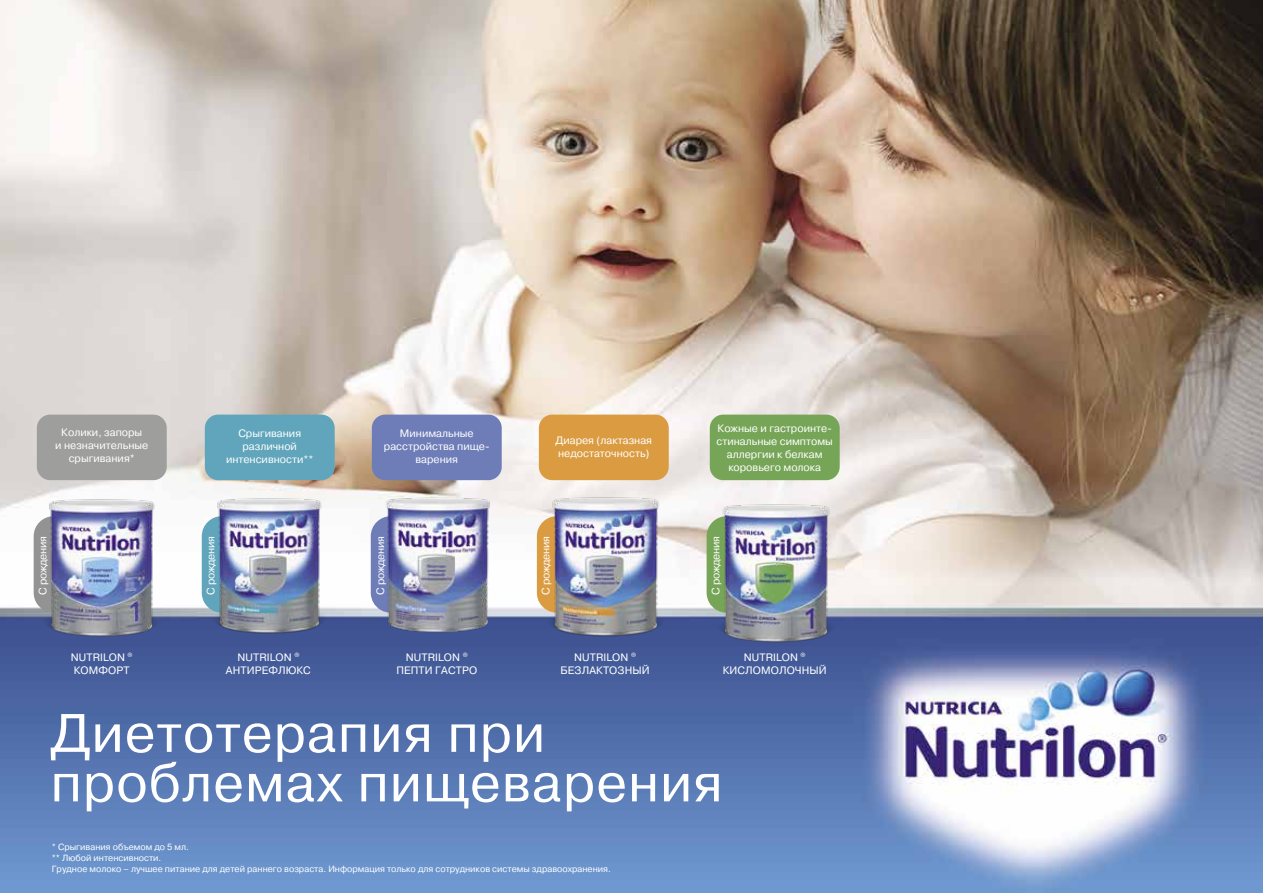
<style>
.page{position:relative;width:1263px;height:893px;background:#fff}
.page>*{position:absolute;margin:0;border:0;box-sizing:border-box;transform-origin:0 0}
.t1{font:54px/49.5px "Pragmatica";letter-spacing:.02em;color:#fff}
.t2{font:10.8px/12.9px "Pragmatica";color:#fff;text-align:center}
.t3{font:10.8px "Pragmatica";letter-spacing:-.025em;color:#fff}
.t4{font:9px/10.8px "Pragmatica";color:#fff}
</style>
<div class="page">
<img style="left:0;top:0;width:1263px;height:893px">
<div style="left:37px;top:415px;width:130px;height:65px;background:#9e9e9c;border-radius:13px"></div>
<div style="left:205px;top:415px;width:130px;height:65px;background:#60a5bb;border-radius:13px"></div>
<div style="left:372px;top:415px;width:130px;height:65px;background:#6e7db8;border-radius:13px"></div>
<div style="left:539px;top:415px;width:130px;height:65px;background:#db9b41;border-radius:13px"></div>
<div style="left:710px;top:415px;width:130px;height:65px;background:#76a557;border-radius:13px"></div>
<svg style="left:34px;top:516px;width:9px;height:97px"></svg>
<svg style="left:202px;top:516px;width:7px;height:97px"></svg>
<svg style="left:371px;top:516px;width:7px;height:97px"></svg>
<svg style="left:537px;top:516px;width:8px;height:97px"></svg>
<svg style="left:707px;top:516px;width:7px;height:97px"></svg>
<img style="left:43px;top:493px;width:118px;height:145px">
<img style="left:209px;top:493px;width:118px;height:145px">
<img style="left:378px;top:493px;width:118px;height:145px">
<img style="left:545px;top:491px;width:120px;height:149px">
<img style="left:714px;top:497px;width:121px;height:149px">
<p class="t2" style="left:55px;top:426px;width:95px">Колики, запоры<br>и незначительные срыгивания*</p>
<p class="t2" style="left:226px;top:427px;width:89px">Срыгивания различной интенсивности**</p>
<p class="t2" style="left:384px;top:427px;width:107px">Минимальные расстройства пище&shy;варения</p>
<p class="t2" style="left:555px;top:434px;width:98px;text-align:left">Диарея (лактазная недостаточность)</p>
<p class="t2" style="left:716px;top:422px;width:118px">Кожные и гастроинте&shy;стинальные симптомы аллергии к белкам коровьего молока</p>
<p class="t3" style="left:36px;top:595px;width:60px;rotate:-90deg">C рождения</p>
<p class="t3" style="left:204px;top:595px;width:60px;rotate:-90deg">C рождения</p>
<p class="t3" style="left:374px;top:595px;width:60px;rotate:-90deg">C рождения</p>
<p class="t3" style="left:539px;top:595px;width:60px;rotate:-90deg">C рождения</p>
<p class="t3" style="left:709px;top:595px;width:60px;rotate:-90deg">C рождения</p>
<p class="t2" style="left:71px;top:651px;width:63px;text-align:left">NUTRILON <sup>®<br></sup>КОМФОРТ</p>
<p class="t2" style="left:226px;top:651px;width:86px">NUTRILON <sup>®<br></sup>АНТИРЕФЛЮКС</p>
<p class="t2" style="left:396px;top:651px;width:82px">NUTRILON <sup>®<br></sup>ПЕПТИ ГАСТРО</p>
<p class="t2" style="left:560px;top:651px;width:91px">NUTRILON <sup>®<br></sup>БЕЗЛАКТОЗНЫЙ</p>
<p class="t2" style="left:723px;top:651px;width:106px">NUTRILON <sup>®<br></sup>КИСЛОМОЛОЧНЫЙ</p>
<h1 class="t1" style="left:51px;top:710px;width:673px">Диетотерапия при проблемах пищеварения</h1>
<p class="t4" style="left:52px;top:842px;width:561px">* Срыгивания объемом до 5 мл.<br>** Любой интенсивности.<br>Грудное молоко – лучшее питание для детей раннего возраста. Информация только для сотрудников системы здравоохранения.</p>
</div>
